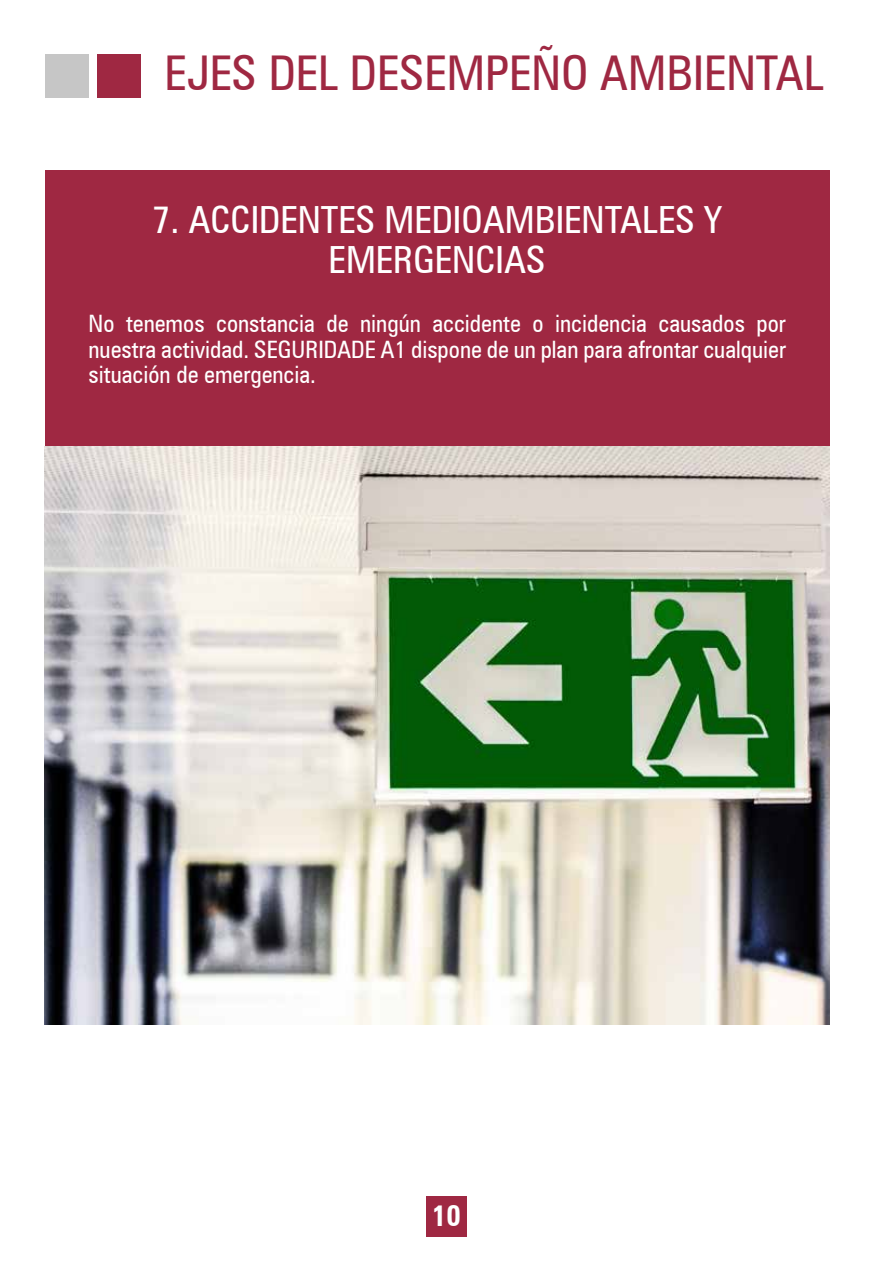
<style>
.page{position:relative;width:893px;height:1263px;background:#fff}
.page>*{position:absolute;margin:0;border:0;box-sizing:border-box;transform-origin:0 0}
.t1{font:condensed 48px "Zurich BT";color:#9f2842}
.t2{font:condensed 37.5px/40.5px "Zurich BT";color:#fff;text-align:center}
.t3{font:700 condensed 29.1px "Zurich BT";color:#fff}
.t4{font:condensed 24px/25.5px "Zurich BT";color:#fff;text-align:justify}
</style>
<div class="page">
<div style="left:45px;top:170px;width:785px;height:527px;background:#9f2842"></div>
<div style="left:45px;top:54px;width:44px;height:44px;background:#c6c6c6"></div>
<div style="left:97px;top:54px;width:44px;height:44px;background:#9f2842"></div>
<div style="left:426px;top:1196px;width:41px;height:41px;background:#9f2842"></div>
<img style="left:45px;top:446px;width:785px;height:579px">
<h1 class="t1" style="left:164px;top:44px;width:661px">EJES DEL DESEMPEÑO AMBIENTAL</h1>
<h2 class="t2" style="left:152px;top:199px;width:571px">7. ACCIDENTES MEDIOAMBIENTALES Y<br>EMERGENCIAS</h2>
<p class="t4" style="left:89px;top:311px;width:699px">No tenemos constancia de ningún accidente o incidencia causados por nuestra actividad. SEGURIDADE A1 dispone de un plan para afrontar cualquier situación de emergencia.</p>
<p class="t3" style="left:432px;top:1198px;width:30px">10</p>
</div>
